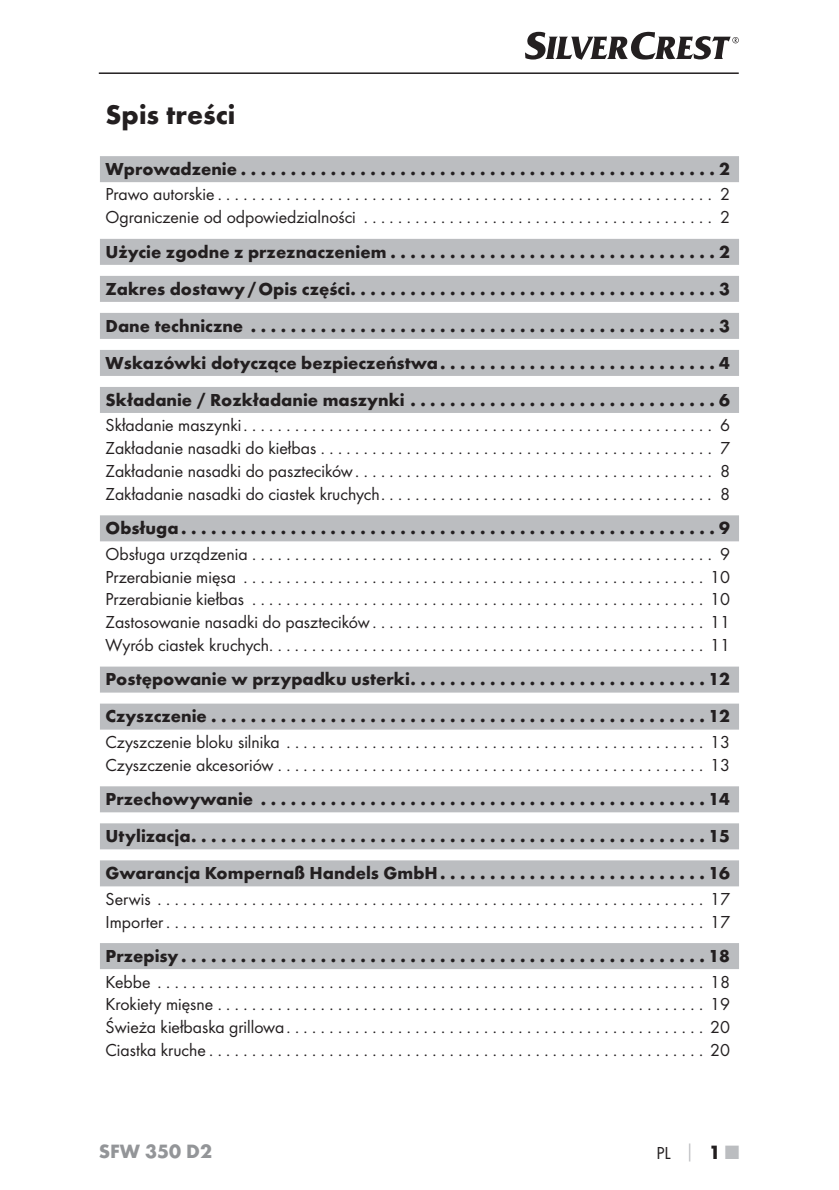
<style>
.page{position:relative;width:839px;height:1190px;background:#fff}
.page>*{position:absolute;margin:0;border:0;box-sizing:border-box;transform-origin:0 0}
.t1{font:700 28px "Futura";color:#231f20}
.t2{font:700 20px "Futura";color:#939598}
.t3{font:18px/22.8px "Futura Boo";color:#231f20}
.t4{font:700 18px/37px "Futura";color:#231f20;text-align:justify}
.s1{font-family:"Futura";font-weight:700;color:#bbbdc0}
.s2{font-family:"Futura";font-weight:700;font-size:20px}
.s3{font-family:"Futura";font-weight:700;font-size:20px;color:#bbbdc0}
</style>
<div class="page">
<hr style="left:99px;top:72px;width:639px;height:2px;background:#231f20">
<svg style="left:525px;top:32px;width:213px;height:28px"></svg>
<div style="left:100px;top:156px;width:638px;height:26px;background:#bbbdc0"></div>
<div style="left:100px;top:239px;width:638px;height:26px;background:#bbbdc0"></div>
<div style="left:100px;top:276px;width:638px;height:26px;background:#bbbdc0"></div>
<div style="left:100px;top:313px;width:638px;height:26px;background:#bbbdc0"></div>
<div style="left:100px;top:350px;width:638px;height:26px;background:#bbbdc0"></div>
<div style="left:100px;top:387px;width:638px;height:26px;background:#bbbdc0"></div>
<div style="left:100px;top:515px;width:638px;height:26px;background:#bbbdc0"></div>
<div style="left:100px;top:666px;width:638px;height:26px;background:#bbbdc0"></div>
<div style="left:100px;top:703px;width:638px;height:26px;background:#bbbdc0"></div>
<div style="left:100px;top:786px;width:638px;height:26px;background:#bbbdc0"></div>
<div style="left:100px;top:823px;width:638px;height:26px;background:#bbbdc0"></div>
<div style="left:100px;top:860px;width:638px;height:26px;background:#bbbdc0"></div>
<div style="left:100px;top:943px;width:638px;height:26px;background:#bbbdc0"></div>
<h1 class="t1" style="left:105px;top:103px;width:131px">Spis treści</h1>
<p class="t4" style="left:105px;top:152px;width:625px">Wprowadzenie ................................................2</p>
<p class="t3" style="left:105px;top:184px;width:625px">Prawo autorskie .......................................................... 2<br>Ograniczenie od odpowiedzialności ......................................... 2</p>
<p class="t4" style="left:105px;top:234px;width:625px">Użycie zgodne z przeznaczeniem .................................2<br>Zakres dostawy / Opis części .....................................3<br>Dane techniczne ...............................................3<br>Wskazówki dotyczące bezpieczeństwa . . . . . . . . . . . . . . . . . . . . . . . . . . . . 4<br>Składanie / Rozkładanie maszynki ...............................6</p>
<p class="t3" style="left:105px;top:415px;width:625px;text-align:justify">Składanie maszynki ....................................................... 6<br>Zakładanie nasadki do kiełbas .............................................. 7<br>Zakładanie nasadki do pasztecików .......................................... 8<br>Zakładanie nasadki do ciastek kruchych ....................................... 8</p>
<p class="t4" style="left:105px;top:511px;width:625px">Obsługa ......................................................9</p>
<p class="t3" style="left:105px;top:543px;width:625px;text-align:justify">Obsługa urządzenia ...................................................... 9<br>Przerabianie mięsa ...................................................... 10<br>Przerabianie kiełbas ..................................................... 10<br>Zastosowanie nasadki do pasztecików ....................................... 11<br>Wyrób ciastek kruchych. . . . . . . . . . . . . . . . . . . . . . . . . . . . . . . . . . . . . . . . . . . . . . . . . . . 11</p>
<p class="t4" style="left:105px;top:662px;width:625px">Postępowanie w przypadku usterki ..............................12<br>Czyszczenie ..................................................12</p>
<p class="t3" style="left:105px;top:731px;width:625px">Czyszczenie bloku silnika ................................................. 13<br>Czyszczenie akcesoriów .................................................. 13</p>
<p class="t4" style="left:105px;top:782px;width:625px">Przechowywanie .............................................14<br>Utylizacja ....................................................15<br>Gwarancja Kompernaß Handels GmbH ...........................16</p>
<p class="t3" style="left:105px;top:888px;width:625px">Serwis ................................................................ 17<br>Importer ............................................................... 17</p>
<p class="t4" style="left:105px;top:938px;width:625px">Przepisy .....................................................18</p>
<p class="t3" style="left:105px;top:971px;width:625px;text-align:justify">Kebbe ................................................................ 18<br>Krokiety mięsne ......................................................... 19<br>Świeża kiełbaska grillowa ................................................. 20<br>Ciastka kruche .......................................................... 20</p>
<p class="t2" style="left:99px;top:1143px;width:115px">SFW 350 D2</p>
<p class="t3" style="left:656px;top:1142px;width:84px">PL <span class="s1">│</span> <span class="s2">1</span><span class="s3">■</span></p>
</div>
